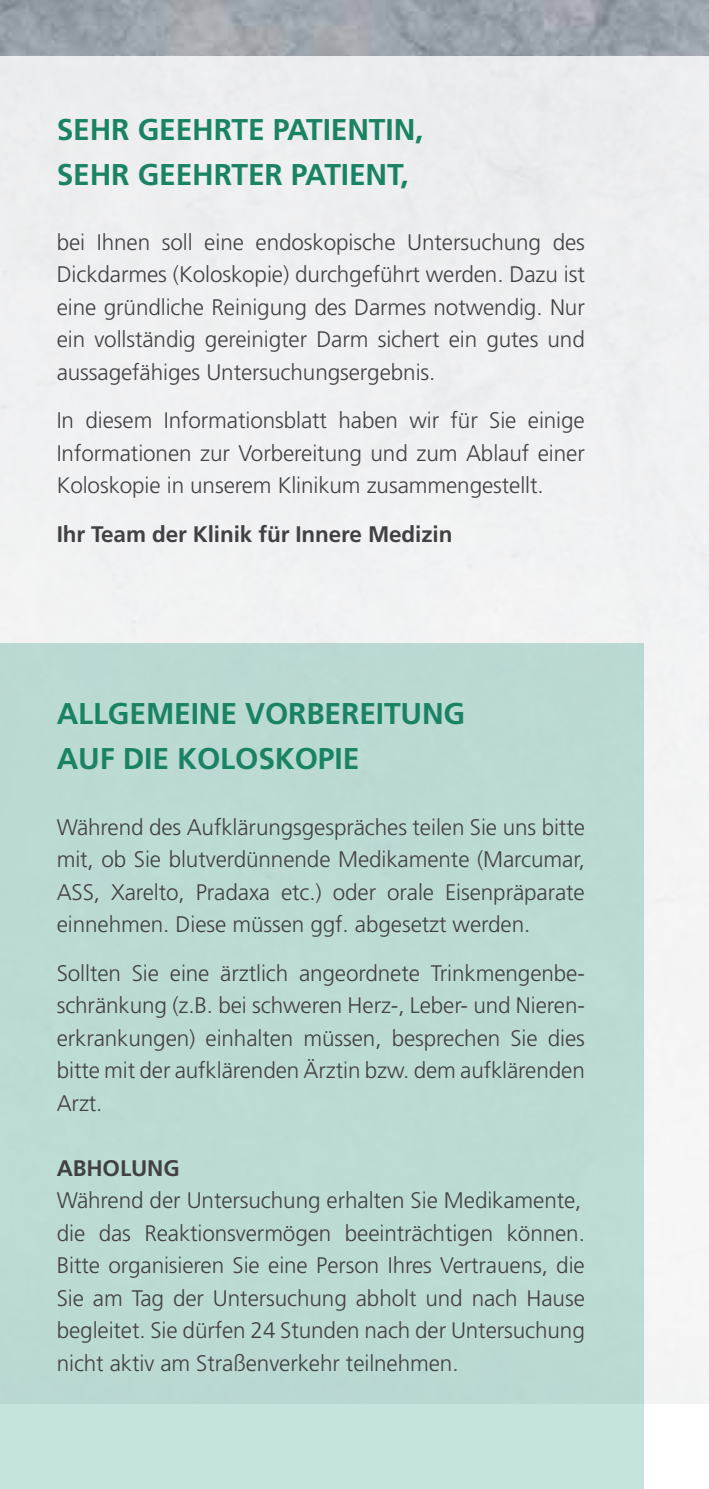
<style>
.page{position:relative;width:709px;height:1489px;background:#fff}
.page>*{position:absolute;margin:0;border:0;box-sizing:border-box;transform-origin:0 0}
.t1{font:700 30px "Frutiger LT Pro";letter-spacing:-.005em;color:#1a8265}
.t2{font:300 22.5px/32.5px "Frutiger LT Pro";letter-spacing:-.005em;color:#414042;text-align:justify}
.t3{font:700 22.5px "Frutiger LT Pro";letter-spacing:-.005em;color:#414042}
</style>
<div class="page">
<div style="left:0;top:57px;width:709px;height:1346px;background:#eff0f1"></div>
<div style="left:0;top:643px;width:643px;height:845px;background:#bcdad4"></div>
<h1 class="t1" style="left:57px;top:111px;width:174px">SEHR GEEHRTE</h1>
<h1 class="t1" style="left:273px;top:111px;width:32px">PATIENTIN</h1>
<h1 class="t1" style="left:415px;top:111px;width:10px">,</h1>
<h1 class="t1" style="left:57px;top:156px;width:175px">SEHRGEEHRTER</h1>
<h1 class="t1" style="left:291px;top:156px;width:32px">PATIENT</h1>
<h1 class="t1" style="left:400px;top:156px;width:10px">,</h1>
<p class="t2" style="left:57px;top:226px;width:530px">bei Ihnen soll eine endoskopische Untersuchung des Dickdarmes (Koloskopie) durchgeführt werden. Dazu ist eine gründliche Reinigung des Darmes notwendig. Nur ein vollständig gereinigter Darm sichert ein gutes und aussagefähiges Untersuchungsergebnis.</p>
<p class="t2" style="left:57px;top:404px;width:529px">In diesem Informationsblatt haben wir für Sie einige Informationen zur Vorbereitung und zum Ablauf einer Koloskopie in unserem Klinikum zusammengestellt.</p>
<p class="t3" style="left:57px;top:521px;width:397px">IHR TEAM DER KLINIK FÜR INNERE MEDIZIN</p>
<h1 class="t1" style="left:57px;top:696px;width:40px">ALLGEMEINE</h1>
<h1 class="t1" style="left:245px;top:696px;width:39px">VORBEREITUNG</h1>
<h1 class="t1" style="left:57px;top:741px;width:82px">AU F DIE</h1>
<h1 class="t1" style="left:177px;top:741px;width:39px">KOLOSKOPIE</h1>
<p class="t2" style="left:57px;top:810px;width:530px">Während des Aufklärungsgespräches teilen Sie uns bitte mit, ob Sie blutverdünnende Medikamente (Marcumar, ASS, Xarelto, Pradaxa etc.) oder orale Eisenpräparate einnehmen. Diese müssen ggf. abgesetzt werden.</p>
<p class="t2" style="left:57px;top:956px;width:529px">Sollten Sie eine ärztlich angeordnete Trinkmengenbe&shy;schränkung (z.B. bei schweren Herz-, Leber- und Nieren&shy;erkrankungen) einhalten müssen, besprechen Sie dies bitte mit der aufklärenden Ärztin bzw. dem aufklärenden Arzt.</p>
<p class="t3" style="left:57px;top:1154px;width:62px">ABHOLUNG</p>
<p class="t2" style="left:57px;top:1184px;width:529px;text-align:left">Während der Untersuchung erhalten Sie Medikamente, die das Reaktionsvermögen beeinträchtigen können.<br>Bitte organisieren Sie eine Person Ihres Vertrauens, die Sie am Tag der Untersuchung abholt und nach Hause begleitet. Sie dürfen 24 Stunden nach der Untersuchung nicht aktiv am Straßenverkehr teilnehmen.</p>
</div>
